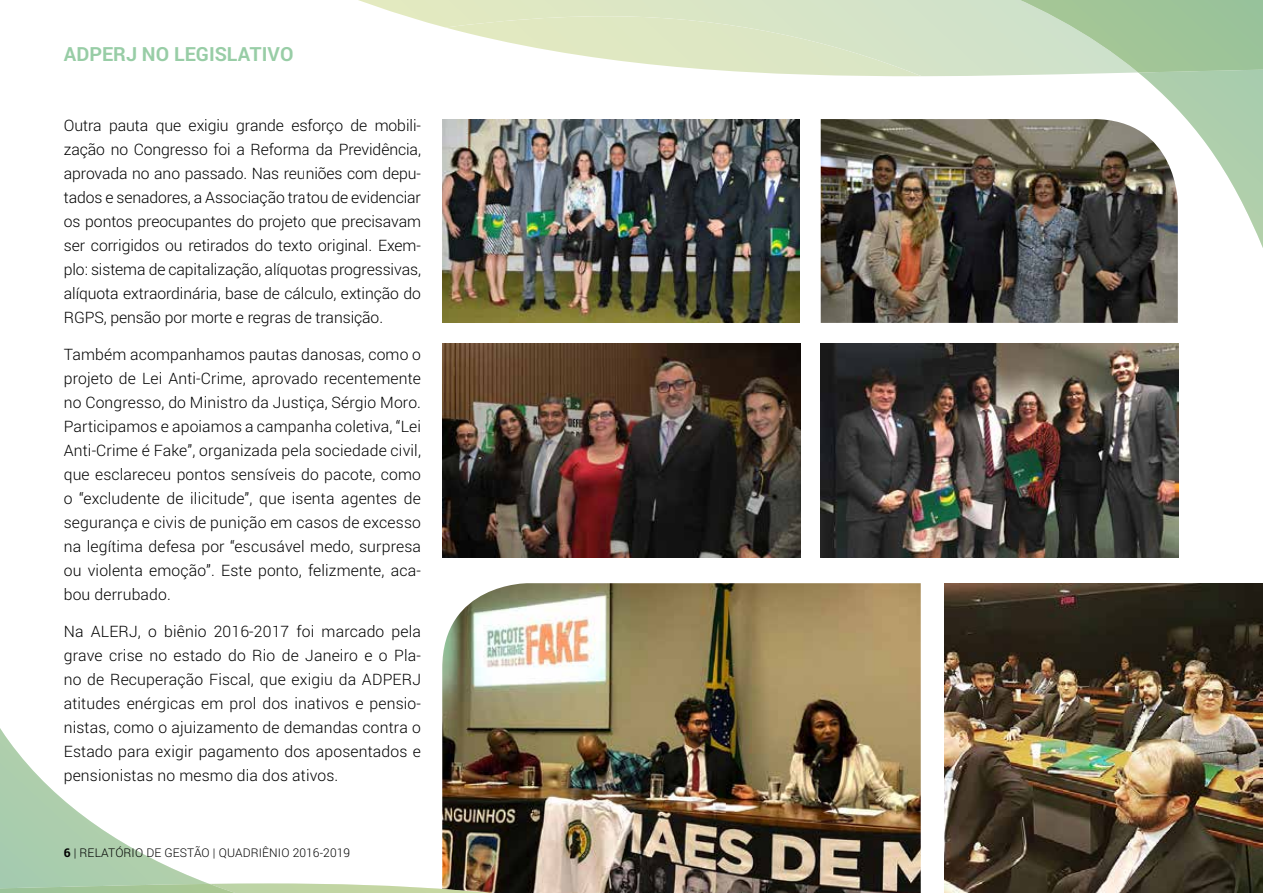
<style>
.page{position:relative;width:1263px;height:893px;background:#fff}
.page>*{position:absolute;margin:0;border:0;box-sizing:border-box;transform-origin:0 0}
.t1{font:700 19.5px "Roboto";color:#98cda6}
.t2{font:300 15.75px/24px "Roboto";letter-spacing:.01em;color:#000;text-align:justify}
.t3{font:300 12px "Roboto";letter-spacing:.01em;color:#000}
.s1{font-weight:700}
</style>
<div class="page">
<img style="left:442px;top:119px;width:357px;height:204px">
<img style="left:821px;top:119px;width:357px;height:204px">
<img style="left:442px;top:343px;width:359px;height:215px">
<img style="left:821px;top:343px;width:357px;height:215px">
<img style="left:442px;top:583px;width:479px;height:310px">
<img style="left:944px;top:583px;width:319px;height:310px">
<svg style="left:358px;top:0;width:610px;height:76px"></svg>
<svg style="left:968px;top:0;width:295px;height:248px"></svg>
<svg style="left:0;top:728px;width:204px;height:154px"></svg>
<svg style="left:0;top:882px;width:649px;height:11px;background:#a7b293"></svg>
<p class="t1" style="left:64px;top:41px;width:231px">ADPERJ NO LEGISLATIVO</p>
<p class="t2" style="left:64px;top:113px;width:359px">Outra pauta que exigiu grande esforço de mobili&shy;zação no Congresso foi a Reforma da Previdência, aprovada no ano passado. Nas reuniões com depu&shy;tados e senadores, a Associação tratou de evidenciar os pontos preocupantes do projeto que precisavam ser corrigidos ou retirados do texto original. Exem&shy;plo: sistema de capitalização, alíquotas progressivas, alíquota extraordinária, base de cálculo, extinção do RGPS, pensão por morte e regras de transição.</p>
<p class="t2" style="left:64px;top:342px;width:359px">Também acompanhamos pautas danosas, como o projeto de Lei Anti-Crime, aprovado recentemente no Congresso, do Ministro da Justiça, Sérgio Moro.<br>Participamos e apoiamos a campanha coletiva, “Lei Anti-Crime é Fake”, organizada pela sociedade civil, que esclareceu pontos sensíveis do pacote, como o “excludente de ilicitude”, que isenta agentes de segurança e civis de punição em casos de excesso na legítima defesa por “escusável medo, surpresa ou violenta emoção”. Este ponto, felizmente, aca&shy;bou derrubado.</p>
<p class="t2" style="left:64px;top:618px;width:359px">Na ALERJ, o biênio 2016-2017 foi marcado pela grave crise no estado do Rio de Janeiro e o Pla&shy;no de Recuperação Fiscal, que exigiu da ADPERJ atitudes enérgicas em prol dos inativos e pensio&shy;nistas, como o ajuizamento de demandas contra o Estado para exigir pagamento dos aposentados e pensionistas no mesmo dia dos ativos.</p>
<p class="t3" style="left:64px;top:845px;width:288px"><span class="s1">6</span> | RELATÓRIO DE GESTÃO | QUADRIÊNIO 2016-2019</p>
</div>
